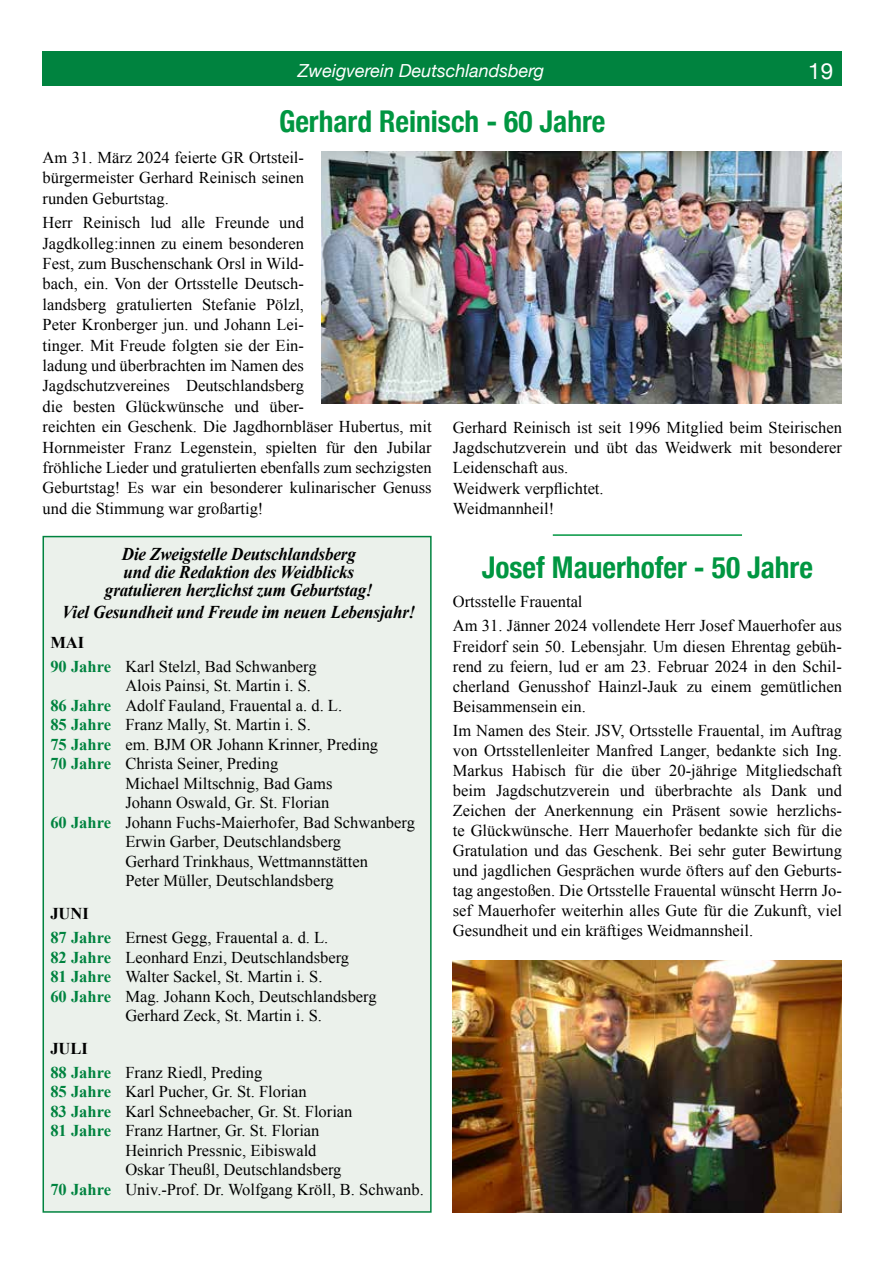
<style>
.page{position:relative;width:893px;height:1263px;background:#fff}
.page>*{position:absolute;margin:0;border:0;box-sizing:border-box;transform-origin:0 0}
.t1{font:700 condensed 30px "Helvetica Neue";color:#009641}
.t2{font:22.5px "Helvetica Neue";color:#fff}
.t3{font:italic 700 18px/18px "Times New Roman";letter-spacing:-.01em;color:#000;text-align:center;scale:.95 1}
.t4{font:italic 18px "Helvetica Neue";color:#fff}
.t5{font:16.5px/20.4px "Times New Roman";color:#000}
.s1{font-weight:700}
.s2{font-weight:700;color:#00833f}
</style>
<div class="page">
<div style="left:799px;top:51px;width:43px;height:34px;background:#00833f"></div>
<div style="left:43px;top:51px;width:756px;height:34px;background:#00833f"></div>
<img style="left:321px;top:151px;width:521px;height:253px">
<hr style="left:553px;top:534px;width:189px;height:2px;background:#009641">
<img style="left:453px;top:960px;width:389px;height:253px">
<div style="left:43px;top:536px;width:389px;height:677px;background:#ebf1eb;border:2px solid #00833f"></div>
<p class="t4" style="left:298px;top:57px;width:248px">Zweigverein Deutschlandsberg</p>
<h2 class="t2" style="left:808px;top:55px;width:27px">19</h2>
<h1 class="t1" style="left:279px;top:96px;width:328px">Gerhard Reinisch - 60 Jahre</h1>
<p class="t5" style="left:43px;top:147px;width:263px;text-align:justify">Am 31. März 2024 feierte GR Ortsteil&shy;bürgermeister Gerhard Reinisch seinen runden Geburtstag.</p>
<p class="t5" style="left:43px;top:212px;width:391px">Herr Reinisch lud alle Freunde und<br>Jagdkolleg:innen zu einem besonderen<br>Fest, zum Buschenschank Orsl in Wild-<br>bach, ein. Von der Ortsstelle Deutsch-<br>landsberg gratulierten Stefanie Pölzl,<br>Peter Kronberger jun. und Johann Lei-<br>tinger. Mit Freude folgten sie der Ein-<br>ladung und überbrachten im Namen des Jagdschutzvereines Deutschlandsberg<br>die besten Glückwünsche und über-<br>reichten ein Geschenk. Die Jagdhornbläser Hubertus, mit Hornmeister Franz Legenstein, spielten für den Jubilar fröhliche Lieder und gratulierten ebenfalls zum sechzigsten Geburtstag! Es war ein besonderer kulinarischer Genuss und die Stimmung war großartig!</p>
<p class="t5" style="left:453px;top:417px;width:391px">Gerhard Reinisch ist seit 1996 Mitglied beim Steirischen Jagdschutzverein und übt das Weidwerk mit besonderer Leidenschaft aus.<br>Weidwerk verpflichtet.<br>Weidmannheil!</p>
<p class="t3" style="left:105px;top:545px;width:283px">Die Zweigstelle Deutschlandsberg<br>und die Redaktion des Weidblicks gratulieren herzlichst zum Geburtstag!</p>
<p class="t3" style="left:62px;top:603px;width:373px">Viel Gesundheit und Freude im neuen Lebensjahr!</p>
<p class="t5" style="left:50px;top:630px;width:268px;line-height:23.7px"><span class="s1">MAI<br></span><span class="s2">90 Jahre</span> Karl Stelzl, Bad Schwanberg</p>
<p class="t5" style="left:125px;top:675px;width:187px">Alois Painsi, St. Martin i. S.</p>
<p class="t5" style="left:50px;top:695px;width:293px"><span class="s2">86 Jahre</span> Adolf Fauland, Frauental a. d. L.</p>
<p class="t5" style="left:50px;top:714px;width:262px"><span class="s2">85 Jahre</span> Franz Mally, St. Martin i. S.</p>
<p class="t5" style="left:50px;top:734px;width:329px"><span class="s2">75 Jahre</span> em. BJM OR Johann Krinner, Preding</p>
<p class="t5" style="left:50px;top:753px;width:229px"><span class="s2">70 Jahre</span> Christa Seiner, Preding</p>
<p class="t5" style="left:125px;top:773px;width:209px">Michael Miltschnig, Bad Gams</p>
<p class="t5" style="left:125px;top:792px;width:205px">Johann Oswald, Gr. St. Florian</p>
<p class="t5" style="left:50px;top:812px;width:366px"><span class="s2">60 Jahre</span> Johann Fuchs-Maierhofer, Bad Schwanberg</p>
<p class="t5" style="left:125px;top:831px;width:217px">Erwin Garber, Deutschlandsberg</p>
<p class="t5" style="left:125px;top:851px;width:244px">Gerhard Trinkhaus, Wettmannstätten</p>
<p class="t5" style="left:125px;top:870px;width:210px">Peter Müller, Deutschlandsberg</p>
<p class="t5" style="left:50px;top:902px;width:279px;line-height:23.7px"><span class="s1">JUNI<br></span><span class="s2">87 Jahre</span> Ernest Gegg, Frauental a. d. L.</p>
<p class="t5" style="left:50px;top:947px;width:300px"><span class="s2">82 Jahre</span> Leonhard Enzi, Deutschlandsberg</p>
<p class="t5" style="left:50px;top:966px;width:274px"><span class="s2">81 Jahre</span> Walter Sackel, St. Martin i. S.</p>
<p class="t5" style="left:50px;top:986px;width:328px"><span class="s2">60 Jahre</span> Mag. Johann Koch, Deutschlandsberg</p>
<p class="t5" style="left:125px;top:1005px;width:198px">Gerhard Zeck, St. Martin i. S.</p>
<p class="t5" style="left:50px;top:1036px;width:214px;line-height:23.7px"><span class="s1">JULI<br></span><span class="s2">88 Jahre</span> Franz Riedl, Preding</p>
<p class="t5" style="left:50px;top:1081px;width:258px"><span class="s2">85 Jahre</span> Karl Pucher, Gr. St. Florian</p>
<p class="t5" style="left:50px;top:1101px;width:304px"><span class="s2">83 Jahre</span> Karl Schneebacher, Gr. St. Florian</p>
<p class="t5" style="left:50px;top:1120px;width:271px"><span class="s2">81 Jahre</span> Franz Hartner, Gr. St. Florian</p>
<p class="t5" style="left:125px;top:1140px;width:193px">Heinrich Pressnic, Eibiswald</p>
<p class="t5" style="left:125px;top:1159px;width:218px">Oskar Theußl, Deutschlandsberg</p>
<p class="t5" style="left:50px;top:1179px;width:375px"><span class="s2">70 Jahre</span> Univ.-Prof. Dr. Wolfgang Kröll, B. Schwanb.</p>
<h1 class="t1" style="left:482px;top:543px;width:333px">Josef Mauerhofer - 50 Jahre</h1>
<p class="t5" style="left:453px;top:589px;width:391px;line-height:24.3px">Ortsstelle Frauental<br>Am 31. Jänner 2024 vollendete Herr Josef Mauerhofer aus</p>
<p class="t5" style="left:453px;top:636px;width:391px;text-align:justify">Freidorf sein 50. Lebensjahr. Um diesen Ehrentag gebüh&shy;rend zu feiern, lud er am 23. Februar 2024 in den Schil&shy;cherland Genusshof Hainzl-Jauk zu einem gemütlichen Beisammensein ein.</p>
<p class="t5" style="left:453px;top:720px;width:391px;text-align:justify">Im Namen des Steir. JSV, Ortsstelle Frauental, im Auftrag von Ortsstellenleiter Manfred Langer, bedankte sich Ing.<br>Markus Habisch für die über 20-jährige Mitgliedschaft beim Jagdschutzverein und überbrachte als Dank und Zeichen der Anerkennung ein Präsent sowie herzlichs&shy;te Glückwünsche. Herr Mauerhofer bedankte sich für die Gratulation und das Geschenk. Bei sehr guter Bewirtung und jagdlichen Gesprächen wurde öfters auf den Geburts&shy;tag angestoßen. Die Ortsstelle Frauental wünscht Herrn Jo&shy;sef Mauerhofer weiterhin alles Gute für die Zukunft, viel Gesundheit und ein kräftiges Weidmannsheil.</p>
</div>
